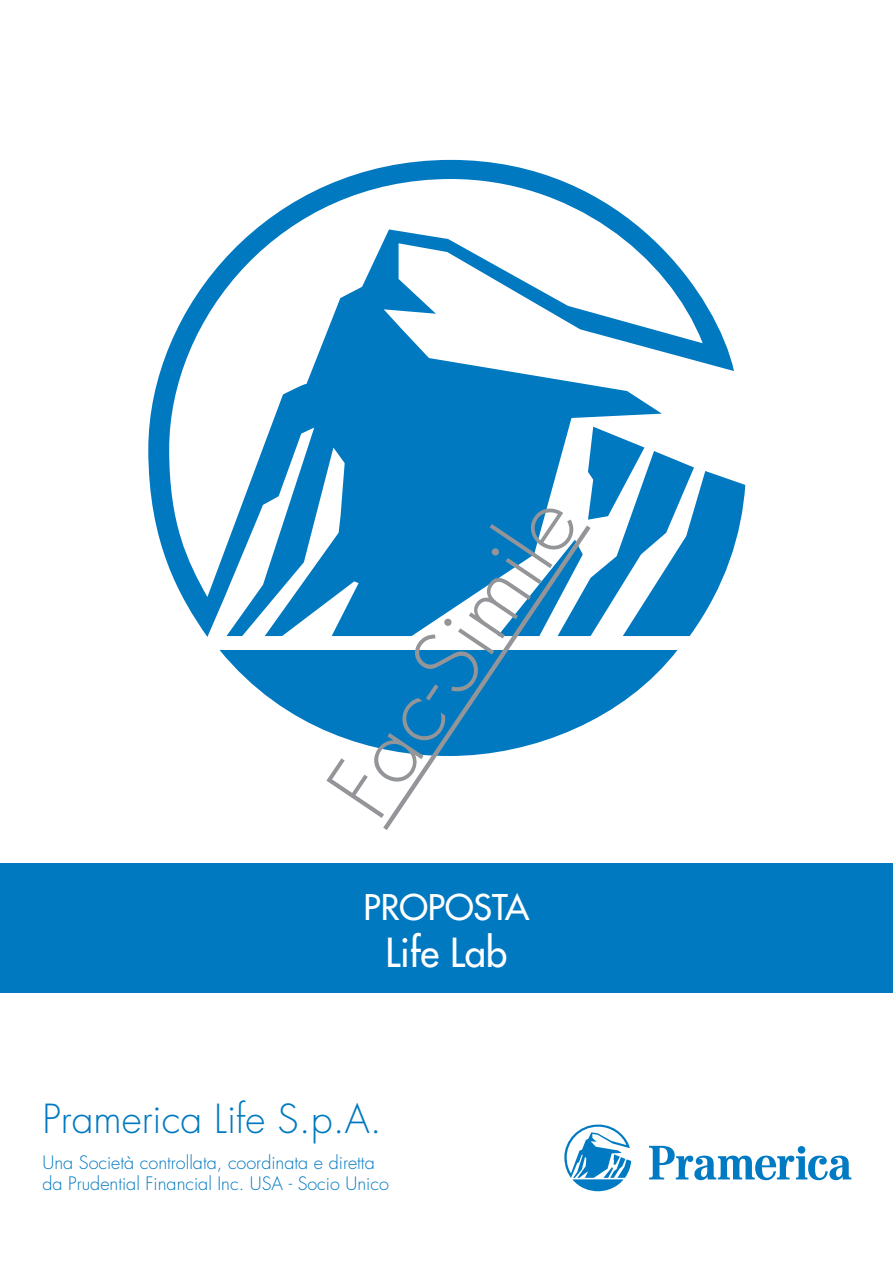
<style>
.page{position:relative;width:893px;height:1263px;background:#fff}
.page>*{position:absolute;margin:0;border:0;box-sizing:border-box;transform-origin:0 0}
.t1{font:300 88.5px "Futura";color:#939598}
.t2{font:300 39px "Futura";color:#0079c1}
.t3{font:39px "Futura";color:#fff}
.t4{font:34.5px "Futura";color:#fff}
.t5{font:300 18px/21px "Futura";color:#0079c1}
</style>
<div class="page">
<div style="left:0;top:863px;width:893px;height:130px;background:#0079c1"></div>
<svg style="left:148px;top:160px;width:597px;height:589px"></svg>
<svg style="left:649px;top:1146px;width:202px;height:34px"></svg>
<svg style="left:564px;top:1124px;width:67px;height:67px"></svg>
<svg style="left:379px;top:521px;width:216px;height:309px"></svg>
<h1 class="t1" style="left:306px;top:776px;width:366px;rotate:-56deg">Fac-Simile</h1>
<h3 class="t4" style="left:364px;top:886px;width:167px">PROPOSTA</h3>
<h2 class="t3" style="left:386px;top:928px;width:123px">Life Lab</h2>
<h2 class="t2" style="left:43px;top:1095px;width:341px">Pramerica Life S.p.A.</h2>
<p class="t5" style="left:43px;top:1153px;width:348px">Una Società controllata, coordinata e diretta da Prudential Financial Inc. USA - Socio Unico</p>
</div>
